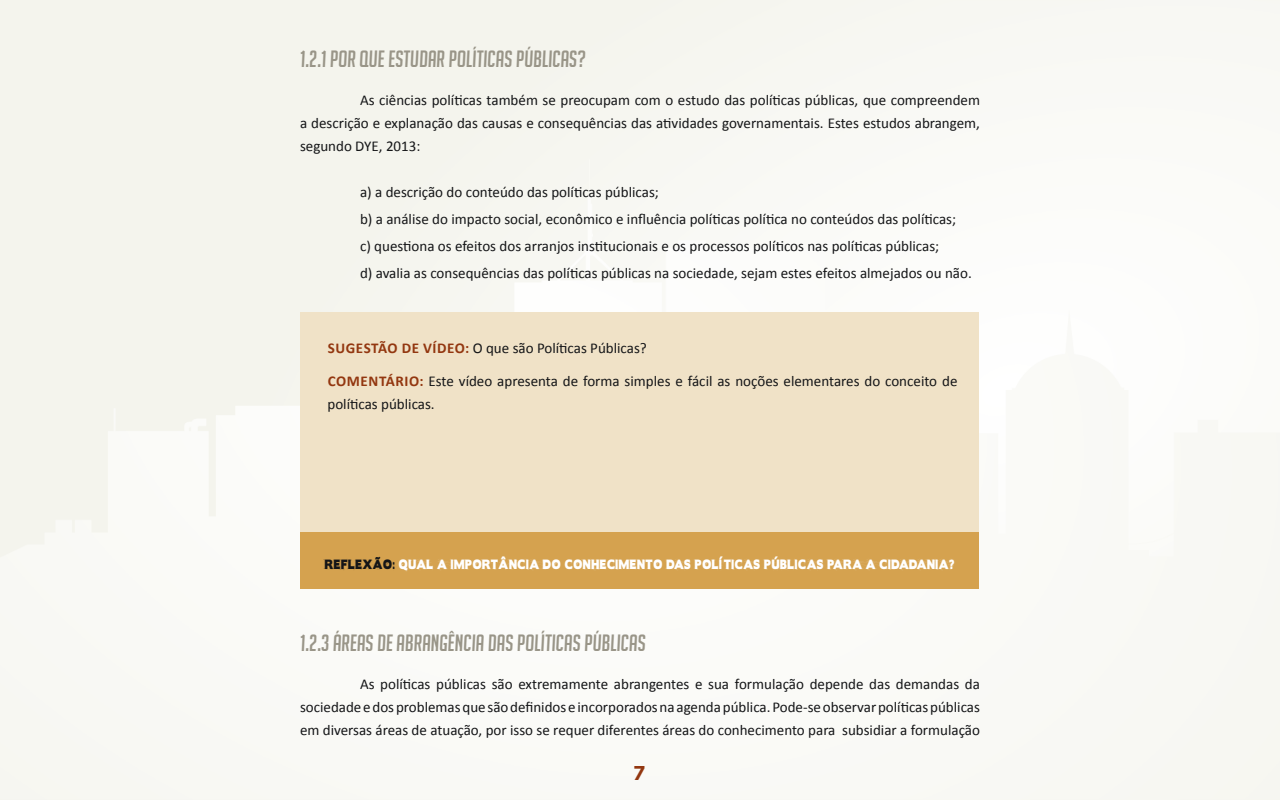
<style>
.page{position:relative;width:1280px;height:800px;background:#fff}
.page>*{position:absolute;margin:0;border:0;box-sizing:border-box;transform-origin:0 0}
.t1{font:italic 23px "Big Noodle Titling";color:#999588}
.t2{font:700 20px "Gotham";color:#933710}
.t3{font:15px/23px "Calibri";color:#141517;text-align:justify}
.t4{font:12px "Boris Black Bloxx Dirty";letter-spacing:.08em;color:#fff;scale:.75 1}
.s1{font-weight:700;color:#933710}
.s2{color:#141517}
</style>
<div class="page">
<div style="left:300px;top:312px;width:679px;height:220px;background:#f0e2c7"></div>
<div style="left:300px;top:532px;width:680px;height:57px;background:#d5a24f"></div>
<h1 class="t1" style="left:300px;top:46px;width:287px">1.2.1 POR QUE ESTUDAR POLÍTICAS PÚBLICAS?</h1>
<p class="t3" style="left:300px;top:88px;width:682px;text-indent:60px">As ciências políticas também se preocupam com o estudo das políticas públicas, que compreendem a descrição e explanação das causas e consequências das atividades governamentais. Estes estudos abrangem, segundo DYE, 2013:</p>
<p class="t3" style="left:360px;top:178px;width:613px;line-height:27px;text-align:left">a) a descrição do conteúdo das políticas públicas;<br>b) a análise do impacto social, econômico e influência políticas política no conteúdos das políticas;<br>c) questiona os efeitos dos arranjos institucionais e os processos políticos nas políticas públicas;<br>d) avalia as consequências das políticas públicas na sociedade, sejam estes efeitos almejados ou não.</p>
<p class="t3" style="left:328px;top:336px;width:321px"><span class="s1">SUGESTÃO DE VÍDEO:</span> O que são Políticas Públicas?</p>
<p class="t3" style="left:327px;top:369px;width:632px"><span class="s1">COMENTÁRIO:</span> Este vídeo apresenta de forma simples e fácil as noções elementares do conceito de políticas públicas.</p>
<p class="t4" style="left:325px;top:558px;width:841px"><span class="s2">REFLEXÃO:</span> QUAL A IMPORTÂNCIA DO CONHECIMENTO DAS POL ÍTICAS PÚBLICAS PARA A CIDADANIA?</p>
<h1 class="t1" style="left:300px;top:630px;width:347px">1.2.3 ÁREAS DE ABRANGÊNCIA DAS POLÍTICAS PÚBLICAS</h1>
<p class="t3" style="left:300px;top:672px;width:681px;text-indent:60px">As políticas públicas são extremamente abrangentes e sua formulação depende das demandas da sociedade e dos problemas que são definidos e incorporados na agenda pública. Pode-se observar políticas públicas em diversas áreas de atuação, por isso se requer diferentes áreas do conhecimento para subsidiar a formulação</p>
<h2 class="t2" style="left:633px;top:761px;width:14px">7</h2>
</div>
